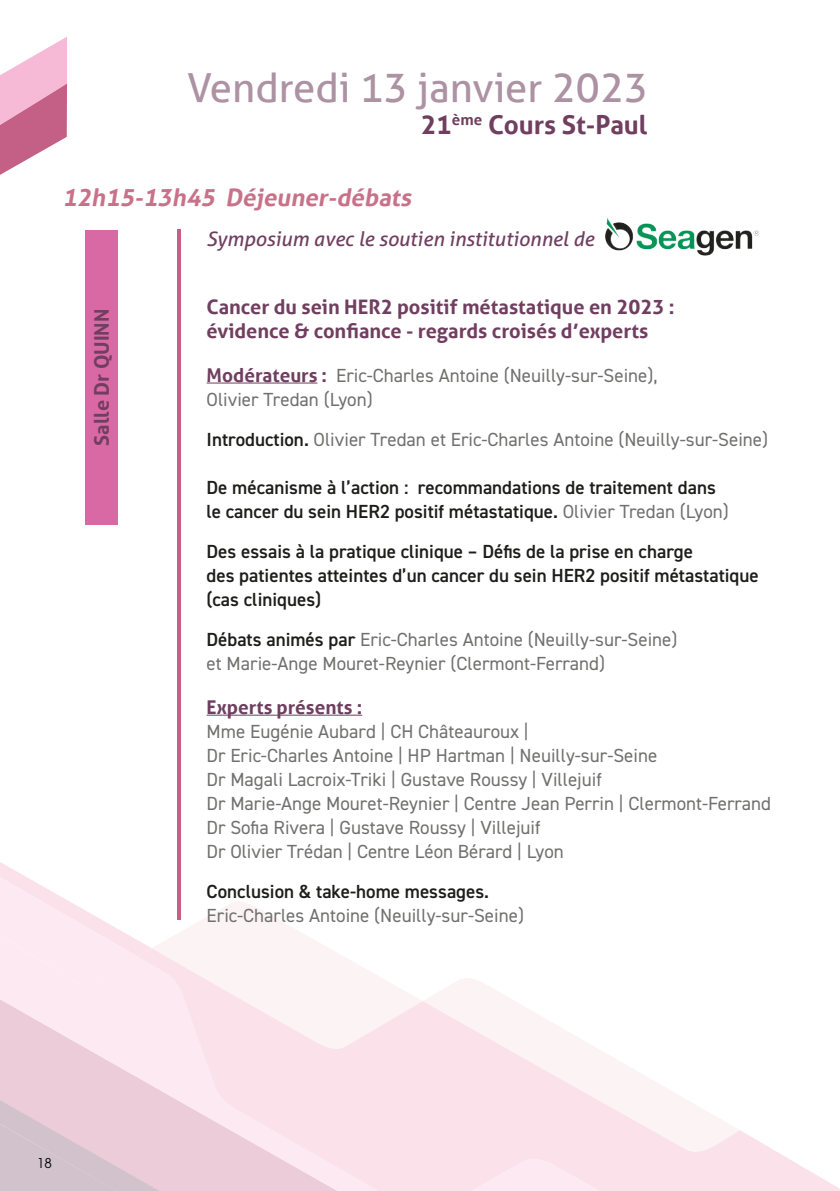
<style>
.page{position:relative;width:840px;height:1191px;background:#fff}
.page>*{position:absolute;margin:0;border:0;box-sizing:border-box;transform-origin:0 0}
.t1{font:40px "Aller";color:#ad92a4}
.t2{font:700 26px "Aller";color:#703f60}
.t3{font:italic 700 24px "Aller";color:#c87189}
.t4{font:700 20px/24px "Aller";color:#703f60}
.t5{font:italic 20px "Aller";color:#703f60}
.t6{font:19px/24px "DIN2014";color:#70706f}
.t7{font:600 19px/24px "DIN2014";color:#1d1d1b}
.t8{font:700 19px "Aller";color:#703f60}
.t9{font:13.4px "ITC Avant Garde Pro";color:#000}
.s1{font-family:"Aller";font-weight:700;color:#703f60}
.s2{font-weight:600;color:#1d1d1b}
.s3{font-weight:400;color:#70706f}
</style>
<div class="page">
<svg style="left:177px;top:897px;width:115px;height:31px"></svg>
<svg style="left:0;top:862px;width:116px;height:66px"></svg>
<svg style="left:0;top:928px;width:327px;height:83px;fill:#fce9f1"></svg>
<svg style="left:137px;top:948px;width:394px;height:63px;fill:#fcf3f5"></svg>
<svg style="left:0;top:1011px;width:716px;height:106px;fill:#fbe1ea"></svg>
<svg style="left:0;top:1093px;width:471px;height:24px;fill:#fbe1ea"></svg>
<svg style="left:0;top:1117px;width:839px;height:74px"></svg>
<hr style="left:206px;top:382px;width:111px;height:1px;background:#703f60">
<hr style="left:206px;top:714px;width:156px;height:1px;background:#703f60">
<hr style="left:177px;top:229px;width:3px;height:690px;background:#c45f85">
<img style="left:605px;top:218px;width:155px;height:38px">
<svg style="left:0;top:37px;width:67px;height:138px"></svg>
<div style="left:85px;top:230px;width:32px;height:295px;background:#d869a5"></div>
<h1 class="t1" style="left:187px;top:63px;width:462px">Vendredi 13 janvier 2023</h1>
<h2 class="t2" style="left:420px;top:109px;width:228px">21<sup>ème</sup> Cours St-Paul</h2>
<p class="t3" style="left:62px;top:182px;width:354px">12h15-13h45 Déjeuner-débats</p>
<p class="t5" style="left:206px;top:226px;width:389px">Symposium avec le soutien institutionnel de</p>
<p class="t4" style="left:89px;top:446px;width:138px;rotate:-90deg">Salle Dr QUINN</p>
<p class="t4" style="left:206px;top:294px;width:469px">Cancer du sein HER2 positif métastatique en 2023 : évidence &amp; confiance - regards croisés d’experts</p>
<p class="t6" style="left:206px;top:363px;width:452px"><span class="s1">Modérateurs :</span> Eric-Charles Antoine (Neuilly-sur-Seine),<br>Olivier Tredan (Lyon)</p>
<p class="t6" style="left:206px;top:427px;width:563px"><span class="s2">Introduction.</span> Olivier Tredan et Eric-Charles Antoine (Neuilly-sur-Seine)</p>
<p class="t7" style="left:206px;top:475px;width:523px">De mécanisme à l’action : recommandations de traitement dans le cancer du sein HER2 positif métastatique. <span class="s3">Olivier Tredan (Lyon)</span></p>
<p class="t7" style="left:206px;top:539px;width:553px">Des essais à la pratique clinique – Défis de la prise en charge<br>des patientes atteintes d’un cancer du sein HER2 positif métastatique (cas cliniques)</p>
<p class="t6" style="left:206px;top:627px;width:472px"><span class="s2">Débats animés par</span> Eric-Charles Antoine (Neuilly-sur-Seine) et Marie-Ange Mouret-Reynier (Clermont-Ferrand)</p>
<p class="t8" style="left:206px;top:695px;width:157px">Experts présents :</p>
<p class="t6" style="left:206px;top:719px;width:565px">Mme Eugénie Aubard | CH Châteauroux |<br>Dr Eric-Charles Antoine | HP Hartman | Neuilly-sur-Seine<br>Dr Magali Lacroix-Triki | Gustave Roussy | Villejuif<br>Dr Marie-Ange Mouret-Reynier | Centre Jean Perrin | Clermont-Ferrand Dr Sofia Rivera | Gustave Roussy | Villejuif<br>Dr Olivier Trédan | Centre Léon Bérard | Lyon</p>
<p class="t7" style="left:206px;top:879px;width:284px">Conclusion &amp; take-home messages.</p>
<p class="t6" style="left:206px;top:903px;width:319px">Eric-Charles Antoine (Neuilly-sur-Seine)</p>
<p class="t9" style="left:37px;top:1154px;width:16px">18</p>
</div>
